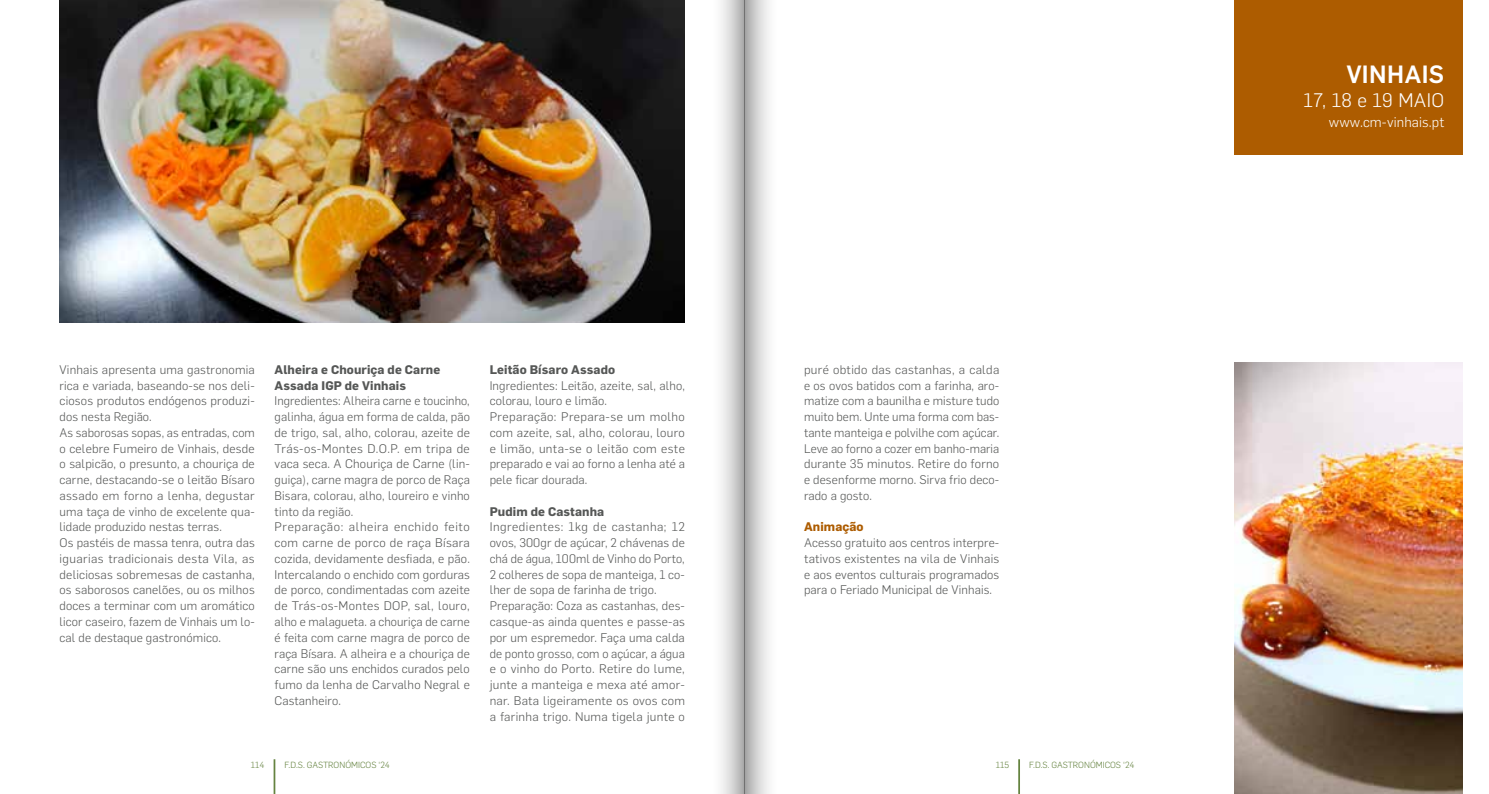
<style>
.page{position:relative;width:1489px;height:794px;background:#fff}
.page>*{position:absolute;margin:0;border:0;box-sizing:border-box;transform-origin:0 0}
.t1{font:500 24.5px "Flama";letter-spacing:.02em;color:#fff}
.t2{font:300 19.25px "Flama";letter-spacing:.02em;color:#fff}
.t3{font:300 14px "Flama";letter-spacing:.01em;color:#fff}
.t4{font:300 12.25px/15.8px "Flama";letter-spacing:.01em;color:#555756}
.t5{font:700 12.25px/15.8px "Flama";letter-spacing:.01em;color:#555756}
.t6{font:700 12.25px "Flama";letter-spacing:.01em;color:#ad5c00}
.t7{font:300 8.75px "Flama";color:#658340}
</style>
<div class="page">
<hr style="left:1018px;top:759px;width:1px;height:35px;background:#658340">
<hr style="left:273px;top:759px;width:2px;height:35px;background:#658340">
<div style="left:1234px;top:0;width:228px;height:155px;background:#ad5c00"></div>
<img style="left:60px;top:0;width:625px;height:322px">
<img style="left:1234px;top:362px;width:228px;height:432px">
<svg style="left:744px;top:0;width:25px;height:794px;background:#cdcdcd"></svg>
<svg style="left:721px;top:0;width:23px;height:794px;background:#d3d3d3"></svg>
<p class="t4" style="left:60px;top:361px;width:197px">Vinhais apresenta uma gastronomia rica e variada, baseando-se nos deli&shy;ciosos produtos endógenos produzi&shy;dos nesta Região.<br>As saborosas sopas, as entradas, com o celebre Fumeiro de Vinhais, desde o salpicão, o presunto, a chouriça de carne, destacando-se o leitão Bísaro assado em forno a lenha, degustar uma taça de vinho de excelente qua&shy;lidade produzido nestas terras.<br>Os pastéis de massa tenra, outra das iguarias tradicionais desta Vila, as deliciosas sobremesas de castanha, os saborosos canelões, ou os milhos doces a terminar com um aromático licor caseiro, fazem de Vinhais um lo&shy;cal de destaque gastronómico.</p>
<p class="t5" style="left:274px;top:361px;width:167px">Alheira e Chouriça de Carne<br>Assada IGP de Vinhais</p>
<p class="t4" style="left:274px;top:392px;width:197px">Ingredientes: Alheira carne e toucinho, galinha, água em forma de calda, pão de trigo, sal, alho, colorau, azeite de Trás-os-Montes D.O.P. em tripa de vaca seca. A Chouriça de Carne (lin&shy;guiça), carne magra de porco de Raça Bisara, colorau, alho, loureiro e vinho tinto da região.<br>Preparação: alheira enchido feito com carne de porco de raça Bísara cozida, devidamente desfiada, e pão.<br>Intercalando o enchido com gorduras de porco, condimentadas com azeite de Trás-os-Montes DOP, sal, louro, alho e malagueta. a chouriça de carne é feita com carne magra de porco de raça Bísara. A alheira e a chouriça de carne são uns enchidos curados pelo fumo da lenha de Carvalho Negral e Castanheiro.</p>
<p class="t5" style="left:489px;top:361px;width:127px">Leitão Bísaro Assado</p>
<p class="t4" style="left:489px;top:377px;width:197px">Ingredientes: Leitão, azeite, sal, alho, colorau, louro e limão.<br>Preparação: Prepara-se um molho com azeite, sal, alho, colorau, louro e limão, unta-se o leitão com este preparado e vai ao forno a lenha até a pele ficar dourada.</p>
<p class="t5" style="left:489px;top:502px;width:116px">Pudim de Castanha</p>
<p class="t4" style="left:489px;top:518px;width:197px">Ingredientes: 1kg de castanha; 12 ovos, 300gr de açúcar, 2 chávenas de chá de água, 100ml de Vinho do Porto, 2 colheres de sopa de manteiga, 1 co&shy;lher de sopa de farinha de trigo.<br>Preparação: Coza as castanhas, des&shy;casque-as ainda quentes e passe-as por um espremedor. Faça uma calda de ponto grosso, com o açúcar, a água e o vinho do Porto. Retire do lume, junte a manteiga e mexa até amor&shy;nar. Bata ligeiramente os ovos com a farinha trigo. Numa tigela junte o</p>
<p class="t4" style="left:804px;top:361px;width:197px;text-align:justify">puré obtido das castanhas, a calda e os ovos batidos com a farinha, aro&shy;matize com a baunilha e misture tudo muito bem. Unte uma forma com bas&shy;tante manteiga e polvilhe com açúcar.<br>Leve ao forno a cozer em banho-maria durante 35 minutos. Retire do forno e desenforme morno. Sirva frio deco&shy;rado a gosto.</p>
<p class="t6" style="left:804px;top:518px;width:61px">Animação</p>
<p class="t4" style="left:804px;top:534px;width:197px;text-align:justify">Acesso gratuito aos centros interpre&shy;tativos existentes na vila de Vinhais e aos eventos culturais programados para o Feriado Municipal de Vinhais.</p>
<p class="t7" style="left:251px;top:758px;width:15px">114</p>
<p class="t7" style="left:284px;top:758px;width:107px">F.D.S. GASTRONÓMICOS ‘24</p>
<p class="t7" style="left:995px;top:758px;width:15px">115</p>
<p class="t7" style="left:1029px;top:758px;width:107px">F.D.S. GASTRONÓMICOS ‘24</p>
<h1 class="t1" style="left:1346px;top:56px;width:99px">VINHAIS</h1>
<h2 class="t2" style="left:1303px;top:87px;width:142px">17, 18 e 19 MAIO</h2>
<p class="t3" style="left:1328px;top:112px;width:117px">www.cm-vinhais.pt</p>
</div>
